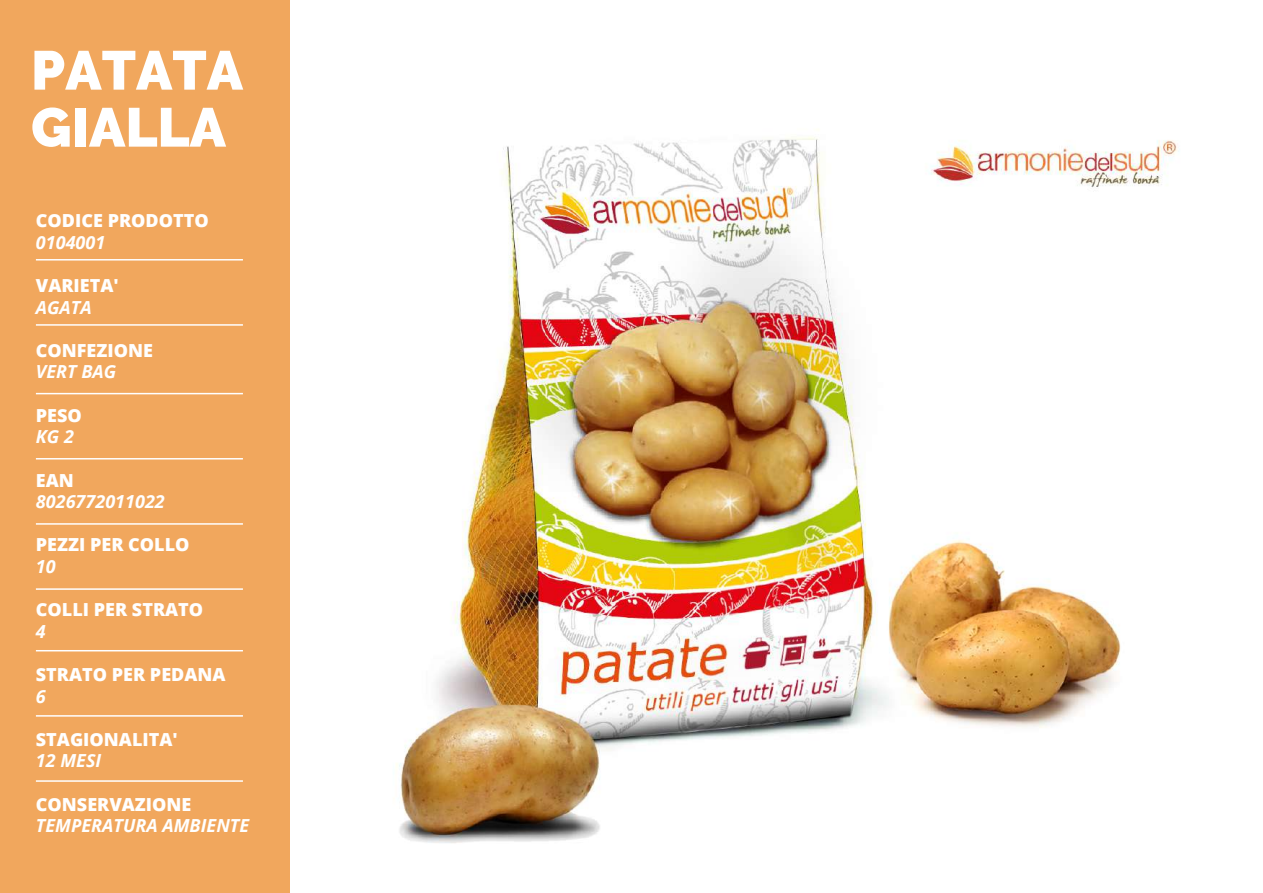
<style>
.page{position:relative;width:1263px;height:893px;background:#fff}
.page>*{position:absolute;margin:0;border:0;box-sizing:border-box;transform-origin:0 0}
.t1{font:900 54.75px/57px "Raleway";color:#fff}
.t2{font:800 18px "Open Sans";color:#fff}
.t3{font:italic 700 18px "Open Sans";color:#fff}
</style>
<div class="page">
<img style="left:289px;top:14px;width:832px;height:879px">
<div style="left:0;top:0;width:289px;height:893px;background:#f1a75d"></div>
<hr style="left:36px;top:259px;width:207px;height:2px;background:#fff">
<hr style="left:36px;top:324px;width:207px;height:2px;background:#fff">
<hr style="left:36px;top:393px;width:207px;height:1px;background:#fff">
<hr style="left:36px;top:458px;width:207px;height:1px;background:#fff">
<hr style="left:36px;top:523px;width:207px;height:2px;background:#fff">
<hr style="left:36px;top:588px;width:207px;height:2px;background:#fff">
<hr style="left:36px;top:650px;width:207px;height:1px;background:#fff">
<hr style="left:36px;top:715px;width:207px;height:2px;background:#fff">
<hr style="left:36px;top:780px;width:207px;height:2px;background:#fff">
<img style="left:903px;top:14px;width:277px;height:252px">
<h1 class="t1" style="left:31px;top:42px;width:214px">PATATA<br>GIALLA</h1>
<p class="t2" style="left:36px;top:207px;width:174px">CODICE PRODOTTO</p>
<p class="t3" style="left:36px;top:230px;width:71px">0104001</p>
<p class="t2" style="left:36px;top:272px;width:84px">VARIETA'</p>
<p class="t3" style="left:36px;top:294px;width:57px">AGATA</p>
<p class="t2" style="left:36px;top:337px;width:119px">CONFEZIONE</p>
<p class="t3" style="left:36px;top:359px;width:82px">VERT BAG</p>
<p class="t2" style="left:36px;top:401px;width:47px">PESO</p>
<p class="t3" style="left:36px;top:424px;width:40px">KG 2</p>
<p class="t2" style="left:36px;top:466px;width:39px">EAN</p>
<p class="t3" style="left:36px;top:489px;width:130px">8026772011022</p>
<p class="t2" style="left:36px;top:531px;width:155px">PEZZI PER COLLO</p>
<p class="t3" style="left:36px;top:554px;width:21px">10</p>
<p class="t2" style="left:36px;top:596px;width:169px">COLLI PER STRATO</p>
<p class="t3" style="left:36px;top:618px;width:11px">4</p>
<p class="t2" style="left:36px;top:661px;width:191px">STRATO PER PEDANA</p>
<p class="t3" style="left:36px;top:683px;width:11px">6</p>
<p class="t2" style="left:36px;top:725px;width:143px">STAGIONALITA'</p>
<p class="t3" style="left:36px;top:748px;width:67px">12 MESI</p>
<p class="t2" style="left:36px;top:790px;width:157px">CONSERVAZIONE</p>
<p class="t3" style="left:36px;top:813px;width:215px">TEMPERATURA AMBIENTE</p>
</div>
